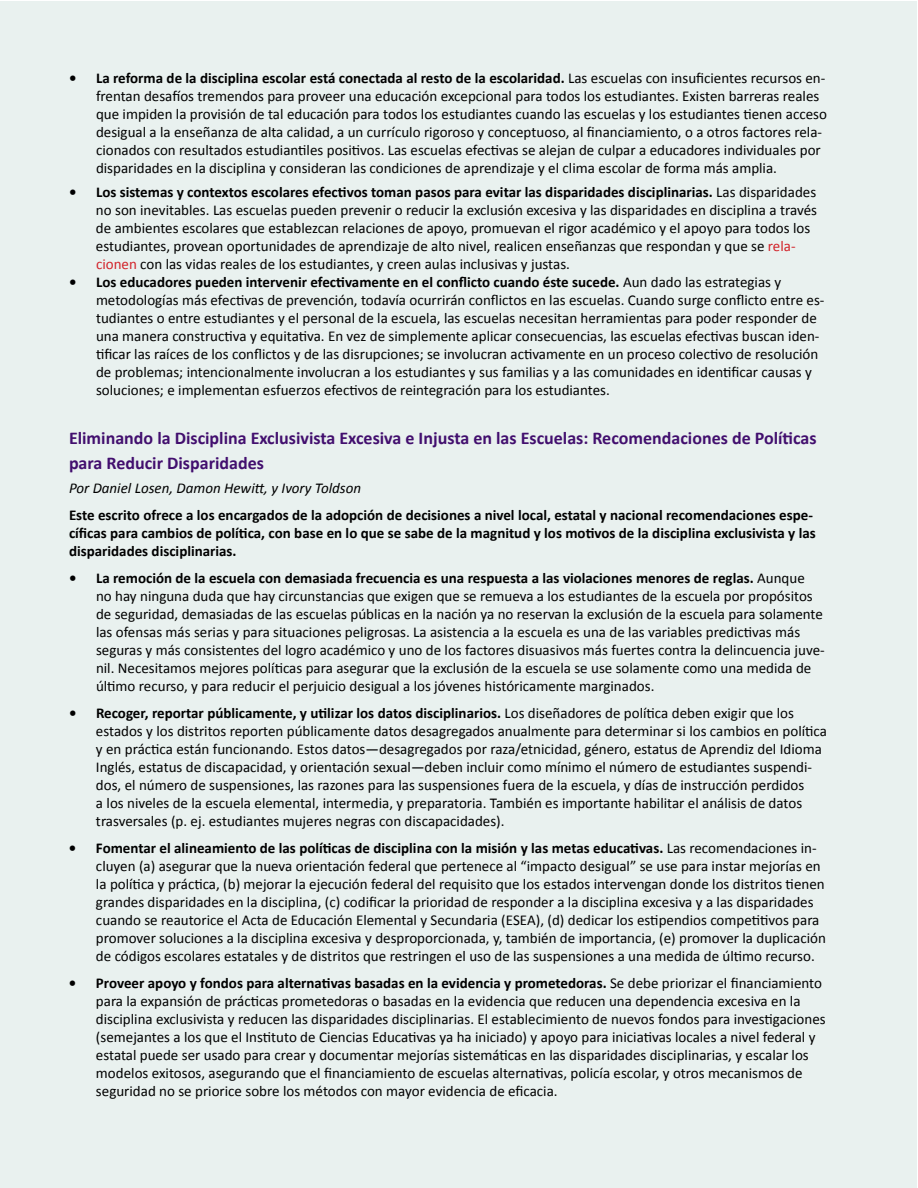
<style>
.page{position:relative;width:918px;height:1188px;background:#fff}
.page>*{position:absolute;margin:0;border:0;box-sizing:border-box;transform-origin:0 0}
.t1{font:700 18px/25.2px "Calibri";color:#420f6e}
.t2{font:15px/18px "Calibri";color:#000}
.t3{font:700 15px/18px "Calibri";color:#000}
.t4{font:italic 15px "Calibri";color:#000}
.s1{font-weight:700}
.s2{color:#d2232a}
</style>
<div class="page">
<div style="left:1px;top:1px;width:916px;height:1186px;background:#e9f1ef"></div>
<p class="t2" style="left:96px;top:69px;width:733px;text-indent:-27px"><span class="s1">• La reforma de la disciplina escolar está conectada al resto de la escolaridad.</span> Las escuelas con insuficientes recursos en&shy;frentan desafíos tremendos para proveer una educación excepcional para todos los estudiantes. Existen barreras reales que impiden la provisión de tal educación para todos los estudiantes cuando las escuelas y los estudiantes tienen acceso desigual a la enseñanza de alta calidad, a un currículo rigoroso y conceptuoso, al financiamiento, o a otros factores rela&shy;cionados con resultados estudiantiles positivos. Las escuelas efectivas se alejan de culpar a educadores individuales por disparidades en la disciplina y consideran las condiciones de aprendizaje y el clima escolar de forma más amplia.</p>
<p class="t2" style="left:96px;top:183px;width:723px;text-indent:-27px"><span class="s1">• Los sistemas y contextos escolares efectivos toman pasos para evitar las disparidades disciplinarias.</span> Las disparidades no son inevitables. Las escuelas pueden prevenir o reducir la exclusión excesiva y las disparidades en disciplina a través de ambientes escolares que establezcan relaciones de apoyo, promuevan el rigor académico y el apoyo para todos los estudiantes, provean oportunidades de aprendizaje de alto nivel, realicen enseñanzas que respondan y que se <span class="s2">rela&shy;cionen</span> con las vidas reales de los estudiantes, y creen aulas inclusivas y justas.</p>
<p class="t2" style="left:96px;top:273px;width:730px;text-indent:-27px"><span class="s1">• Los educadores pueden intervenir efectivamente en el conflicto cuando éste sucede.</span> Aun dado las estrategias y metodologías más efectivas de prevención, todavía ocurrirán conflictos en las escuelas. Cuando surge conflicto entre es&shy;tudiantes o entre estudiantes y el personal de la escuela, las escuelas necesitan herramientas para poder responder de una manera constructiva y equitativa. En vez de simplemente aplicar consecuencias, las escuelas efectivas buscan iden&shy;tificar las raíces de los conflictos y de las disrupciones; se involucran activamente en un proceso colectivo de resolución de problemas; intencionalmente involucran a los estudiantes y sus familias y a las comunidades en identificar causas y soluciones; e implementan esfuerzos efectivos de reintegración para los estudiantes.</p>
<h3 class="t1" style="left:69px;top:425px;width:749px">Eliminando la Disciplina Exclusivista Excesiva e Injusta en las Escuelas: Recomendaciones de Políticas para Reducir Disparidades</h3>
<p class="t4" style="left:69px;top:478px;width:294px">Por Daniel Losen, Damon Hewitt, y Ivory Toldson</p>
<p class="t3" style="left:69px;top:506px;width:748px">Este escrito ofrece a los encargados de la adopción de decisiones a nivel local, estatal y nacional recomendaciones espe&shy;cíficas para cambios de política, con base en lo que se sabe de la magnitud y los motivos de la disciplina exclusivista y las disparidades disciplinarias.</p>
<p class="t2" style="left:96px;top:569px;width:730px;text-indent:-27px"><span class="s1">• La remoción de la escuela con demasiada frecuencia es una respuesta a las violaciones menores de reglas.</span> Aunque<br>no hay ninguna duda que hay circunstancias que exigen que se remueva a los estudiantes de la escuela por propósitos de seguridad, demasiadas de las escuelas públicas en la nación ya no reservan la exclusión de la escuela para solamente las ofensas más serias y para situaciones peligrosas. La asistencia a la escuela es una de las variables predictivas más seguras y más consistentes del logro académico y uno de los factores disuasivos más fuertes contra la delincuencia juve&shy;nil. Necesitamos mejores políticas para asegurar que la exclusión de la escuela se use solamente como una medida de último recurso, y para reducir el perjuicio desigual a los jóvenes históricamente marginados.</p>
<p class="t2" style="left:96px;top:704px;width:733px;text-indent:-27px"><span class="s1">• Recoger, reportar públicamente, y utilizar los datos disciplinarios.</span> Los diseñadores de política deben exigir que los estados y los distritos reporten públicamente datos desagregados anualmente para determinar si los cambios en política y en práctica están funcionando. Estos datos—desagregados por raza/etnicidad, género, estatus de Aprendiz del Idioma Inglés, estatus de discapacidad, y orientación sexual—deben incluir como mínimo el número de estudiantes suspendi&shy;dos, el número de suspensiones, las razones para las suspensiones fuera de la escuela, y días de instrucción perdidos<br>a los niveles de la escuela elemental, intermedia, y preparatoria. También es importante habilitar el análisis de datos trasversales (p. ej. estudiantes mujeres negras con discapacidades).</p>
<p class="t2" style="left:96px;top:839px;width:731px;text-indent:-27px"><span class="s1">• Fomentar el alineamiento de las políticas de disciplina con la misión y las metas educativas.</span> Las recomendaciones in&shy;cluyen (a) asegurar que la nueva orientación federal que pertenece al “impacto desigual” se use para instar mejorías en la política y práctica, (b) mejorar la ejecución federal del requisito que los estados intervengan donde los distritos tienen grandes disparidades en la disciplina, (c) codificar la prioridad de responder a la disciplina excesiva y a las disparidades cuando se reautorice el Acta de Educación Elemental y Secundaria (ESEA), (d) dedicar los estipendios competitivos para promover soluciones a la disciplina excesiva y desproporcionada, y, también de importancia, (e) promover la duplicación de códigos escolares estatales y de distritos que restringen el uso de las suspensiones a una medida de último recurso.</p>
<p class="t2" style="left:96px;top:974px;width:731px;text-indent:-27px"><span class="s1">• Proveer apoyo y fondos para alternativas basadas en la evidencia y prometedoras.</span> Se debe priorizar el financiamiento para la expansión de prácticas prometedoras o basadas en la evidencia que reducen una dependencia excesiva en la disciplina exclusivista y reducen las disparidades disciplinarias. El establecimiento de nuevos fondos para investigaciones (semejantes a los que el Instituto de Ciencias Educativas ya ha iniciado) y apoyo para iniciativas locales a nivel federal y estatal puede ser usado para crear y documentar mejorías sistemáticas en las disparidades disciplinarias, y escalar los modelos exitosos, asegurando que el financiamiento de escuelas alternativas, policía escolar, y otros mecanismos de seguridad no se priorice sobre los métodos con mayor evidencia de eficacia.</p>
</div>
